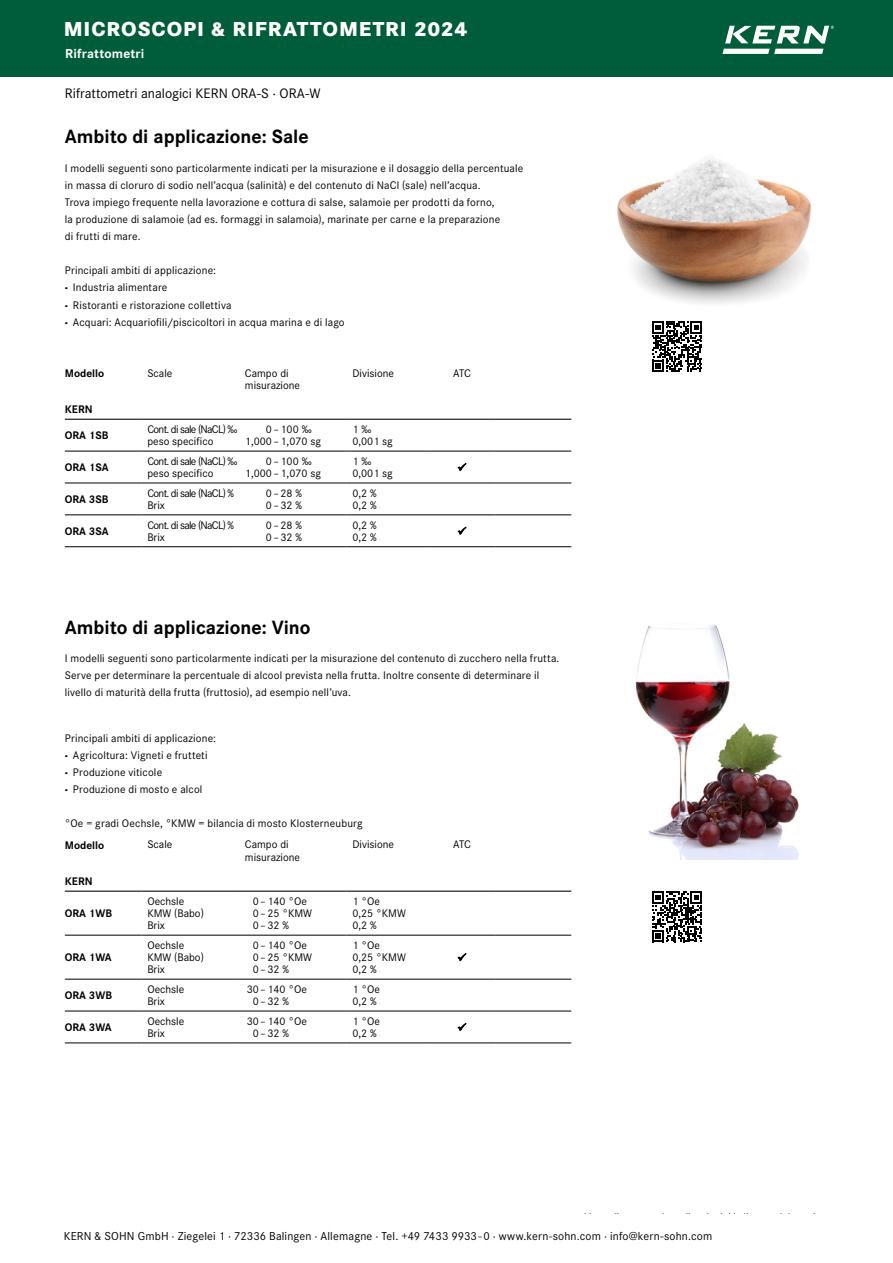
<style>
.page{position:relative;width:893px;height:1263px;background:#fff}
.page>*{position:absolute;margin:0;border:0;box-sizing:border-box;transform-origin:0 0}
.t1{font:800 21px "Corporate S Pro";letter-spacing:.045em;color:#fff}
.t2{font:700 19.95px "Corporate S Pro";color:#000}
.t3{font:14.25px "Corporate S Pro";color:#000}
.t4{font:700 13.5px "Corporate S Pro";letter-spacing:.015em;color:#fff}
.t5{font:12px "Corporate S Pro";letter-spacing:.015em;color:#000}
.t6{font:11.4px/12.1px "Corporate S Pro";letter-spacing:.01em;color:#000}
.t7{font:700 11.4px "Corporate S Pro";color:#000}
.t8{font:11.4px/12.1px "Corporate S Pro";letter-spacing:-.06em;color:#000}
.s1{font-weight:800}
</style>
<div class="page">
<hr style="left:65px;top:451px;width:76px;height:1px;background:#000">
<hr style="left:141px;top:451px;width:98px;height:1px;background:#000">
<hr style="left:239px;top:451px;width:107px;height:1px;background:#000">
<hr style="left:346px;top:451px;width:83px;height:1px;background:#000">
<hr style="left:429px;top:451px;width:66px;height:1px;background:#000">
<hr style="left:495px;top:451px;width:76px;height:1px;background:#000">
<hr style="left:65px;top:483px;width:76px;height:1px;background:#000">
<hr style="left:141px;top:483px;width:98px;height:1px;background:#000">
<hr style="left:239px;top:483px;width:107px;height:1px;background:#000">
<hr style="left:346px;top:483px;width:83px;height:1px;background:#000">
<hr style="left:429px;top:483px;width:66px;height:1px;background:#000">
<hr style="left:495px;top:483px;width:76px;height:1px;background:#000">
<hr style="left:65px;top:515px;width:76px;height:1px;background:#000">
<hr style="left:141px;top:515px;width:98px;height:1px;background:#000">
<hr style="left:239px;top:515px;width:107px;height:1px;background:#000">
<hr style="left:346px;top:515px;width:83px;height:1px;background:#000">
<hr style="left:429px;top:515px;width:66px;height:1px;background:#000">
<hr style="left:495px;top:515px;width:76px;height:1px;background:#000">
<hr style="left:65px;top:546px;width:76px;height:1px;background:#000">
<hr style="left:141px;top:546px;width:98px;height:1px;background:#000">
<hr style="left:239px;top:546px;width:107px;height:1px;background:#000">
<hr style="left:346px;top:546px;width:83px;height:1px;background:#000">
<hr style="left:429px;top:546px;width:66px;height:1px;background:#000">
<hr style="left:495px;top:546px;width:76px;height:1px;background:#000">
<hr style="left:65px;top:419px;width:76px;height:1px;background:#000">
<hr style="left:141px;top:419px;width:98px;height:1px;background:#000">
<hr style="left:239px;top:419px;width:107px;height:1px;background:#000">
<hr style="left:346px;top:419px;width:83px;height:1px;background:#000">
<hr style="left:429px;top:419px;width:66px;height:1px;background:#000">
<hr style="left:495px;top:419px;width:76px;height:1px;background:#000">
<svg style="left:458px;top:463px;width:9px;height:8px"></svg>
<svg style="left:458px;top:527px;width:9px;height:8px"></svg>
<hr style="left:65px;top:935px;width:76px;height:1px;background:#000">
<hr style="left:141px;top:935px;width:98px;height:1px;background:#000">
<hr style="left:239px;top:935px;width:107px;height:1px;background:#000">
<hr style="left:429px;top:935px;width:66px;height:1px;background:#000">
<hr style="left:495px;top:935px;width:76px;height:1px;background:#000">
<hr style="left:65px;top:979px;width:76px;height:1px;background:#000">
<hr style="left:141px;top:979px;width:98px;height:1px;background:#000">
<hr style="left:239px;top:979px;width:107px;height:1px;background:#000">
<hr style="left:346px;top:979px;width:83px;height:1px;background:#000">
<hr style="left:429px;top:979px;width:66px;height:1px;background:#000">
<hr style="left:495px;top:979px;width:76px;height:1px;background:#000">
<hr style="left:65px;top:1011px;width:76px;height:1px;background:#000">
<hr style="left:141px;top:1011px;width:98px;height:1px;background:#000">
<hr style="left:239px;top:1011px;width:107px;height:1px;background:#000">
<hr style="left:346px;top:1011px;width:83px;height:1px;background:#000">
<hr style="left:429px;top:1011px;width:66px;height:1px;background:#000">
<hr style="left:495px;top:1011px;width:76px;height:1px;background:#000">
<hr style="left:65px;top:1043px;width:76px;height:1px;background:#000">
<hr style="left:141px;top:1043px;width:98px;height:1px;background:#000">
<hr style="left:239px;top:1043px;width:107px;height:1px;background:#000">
<hr style="left:346px;top:1043px;width:83px;height:1px;background:#000">
<hr style="left:429px;top:1043px;width:66px;height:1px;background:#000">
<hr style="left:495px;top:1043px;width:76px;height:1px;background:#000">
<hr style="left:346px;top:935px;width:83px;height:1px;background:#000">
<hr style="left:65px;top:891px;width:76px;height:1px;background:#000">
<hr style="left:141px;top:891px;width:98px;height:1px;background:#000">
<hr style="left:239px;top:891px;width:107px;height:1px;background:#000">
<hr style="left:346px;top:891px;width:83px;height:1px;background:#000">
<hr style="left:429px;top:891px;width:66px;height:1px;background:#000">
<hr style="left:495px;top:891px;width:76px;height:1px;background:#000">
<svg style="left:458px;top:953px;width:9px;height:8px"></svg>
<svg style="left:458px;top:1023px;width:9px;height:8px"></svg>
<img style="left:617px;top:157px;width:194px;height:147px">
<img style="left:635px;top:625px;width:164px;height:235px">
<svg style="left:652px;top:321px;width:50px;height:51px"></svg>
<svg style="left:652px;top:891px;width:50px;height:51px"></svg>
<div style="left:0;top:0;width:893px;height:76px;background:#005d3b"></div>
<svg style="left:722px;top:49px;width:101px;height:5px"></svg>
<svg style="left:725px;top:26px;width:109px;height:17px"></svg>
<h1 class="t1" style="left:64px;top:12px;width:405px">MICROSCOPI &amp; RIFRATTOMETRI 2024</h1>
<p class="t4" style="left:65px;top:43px;width:81px">Rifrattometri</p>
<p class="t3" style="left:65px;top:83px;width:257px">Rifrattometri analogici KERN ORA-S · ORA-W</p>
<h2 class="t2" style="left:65px;top:121px;width:245px">Ambito di applicazione: Sale</h2>
<p class="t6" style="left:65px;top:159px;width:460px;line-height:17.1px">I modelli seguenti sono particolarmente indicati per la misurazione e il dosaggio della percentuale in massa di cloruro di sodio nell’acqua (salinità) e del contenuto di NaCl (sale) nell’acqua.<br>Trova impiego frequente nella lavorazione e cottura di salse, salamoie per prodotti da forno,<br>la produzione di salamoie (ad es. formaggi in salamoia), marinate per carne e la preparazione<br>di frutti di mare.</p>
<p class="t6" style="left:65px;top:261px;width:281px;line-height:17.1px">Principali ambiti di applicazione:<br><span class="s1">·</span> Industria alimentare<br><span class="s1">·</span> Ristoranti e ristorazione collettiva<br><span class="s1">·</span> Acquari: Acquariofili/piscicoltori in acqua marina e di lago</p>
<p class="t7" style="left:65px;top:364px;width:41px">Modello</p>
<p class="t6" style="left:147px;top:366px;width:27px">Scale</p>
<p class="t6" style="left:245px;top:366px;width:57px">Campo di misurazione</p>
<p class="t6" style="left:352px;top:366px;width:43px">Divisione</p>
<p class="t6" style="left:453px;top:366px;width:19px">ATC</p>
<p class="t6" style="left:147px;top:422px;width:91px">Cont. di sale (NaCL) ‰ peso specifico</p>
<p class="t6" style="left:147px;top:454px;width:91px">Cont. di sale (NaCL) ‰ peso specifico</p>
<p class="t8" style="left:147px;top:486px;width:88px">Cont. di sale (NaCL) %<br>Brix</p>
<p class="t8" style="left:147px;top:518px;width:88px">Cont. di sale (NaCL) %<br>Brix</p>
<p class="t7" style="left:65px;top:400px;width:29px">KERN</p>
<p class="t7" style="left:65px;top:426px;width:45px">ORA 1SB</p>
<p class="t6" style="left:245px;top:422px;width:77px;text-indent:21px">0 – 100 ‰<br>1,000 – 1,070 sg</p>
<p class="t6" style="left:352px;top:422px;width:42px">1 ‰<br>0,001 sg</p>
<p class="t7" style="left:65px;top:458px;width:45px">ORA 1SA</p>
<p class="t6" style="left:245px;top:454px;width:77px;text-indent:21px">0 – 100 ‰<br>1,000 – 1,070 sg</p>
<p class="t6" style="left:352px;top:454px;width:42px">1 ‰<br>0,001 sg</p>
<p class="t7" style="left:65px;top:490px;width:45px">ORA 3SB</p>
<p class="t6" style="left:266px;top:486px;width:38px">0 – 28 %<br>0 – 32 %</p>
<p class="t6" style="left:352px;top:486px;width:26px">0,2 %<br>0,2 %</p>
<p class="t7" style="left:65px;top:522px;width:45px">ORA 3SA</p>
<p class="t6" style="left:266px;top:518px;width:38px">0 – 28 %<br>0 – 32 %</p>
<p class="t6" style="left:352px;top:518px;width:26px">0,2 %<br>0,2 %</p>
<h2 class="t2" style="left:65px;top:611px;width:247px">Ambito di applicazione: Vino</h2>
<p class="t6" style="left:65px;top:649px;width:496px;line-height:17.1px">I modelli seguenti sono particolarmente indicati per la misurazione del contenuto di zucchero nella frutta.<br>Serve per determinare la percentuale di alcool prevista nella frutta. Inoltre consente di determinare il livello di maturità della frutta (fruttosio), ad esempio nell’uva.</p>
<p class="t6" style="left:65px;top:729px;width:153px;line-height:17.1px">Principali ambiti di applicazione: <span class="s1">·</span> Agricoltura: Vigneti e frutteti<br><span class="s1">·</span> Produzione viticole<br><span class="s1">·</span> Produzione di mosto e alcol</p>
<p class="t6" style="left:65px;top:817px;width:299px">°Oe = gradi Oechsle, °KMW = bilancia di mosto Klosterneuburg</p>
<p class="t7" style="left:65px;top:836px;width:41px">Modello</p>
<p class="t6" style="left:147px;top:838px;width:27px">Scale</p>
<p class="t6" style="left:245px;top:838px;width:57px">Campo di misurazione</p>
<p class="t6" style="left:352px;top:838px;width:43px">Divisione</p>
<p class="t6" style="left:453px;top:838px;width:19px">ATC</p>
<p class="t6" style="left:147px;top:894px;width:58px">Oechsle<br>KMW (Babo)<br>Brix</p>
<p class="t6" style="left:147px;top:938px;width:58px">Oechsle<br>KMW (Babo)<br>Brix</p>
<p class="t6" style="left:147px;top:982px;width:38px">Oechsle<br>Brix</p>
<p class="t6" style="left:147px;top:1014px;width:38px">Oechsle<br>Brix</p>
<p class="t7" style="left:65px;top:872px;width:29px">KERN</p>
<p class="t7" style="left:65px;top:904px;width:49px">ORA 1WB</p>
<p class="t6" style="left:253px;top:894px;width:61px">0 – 140 °Oe<br>0 – 25 °KMW<br>0 – 32 %</p>
<p class="t6" style="left:352px;top:894px;width:55px">1 °Oe<br>0,25 °KMW<br>0,2 %</p>
<p class="t6" style="left:253px;top:938px;width:61px">0 – 140 °Oe<br>0 – 25 °KMW<br>0 – 32 %</p>
<p class="t6" style="left:352px;top:938px;width:55px">1 °Oe<br>0,25 °KMW<br>0,2 %</p>
<p class="t7" style="left:65px;top:948px;width:48px">ORA 1WA</p>
<p class="t7" style="left:65px;top:986px;width:49px">ORA 3WB</p>
<p class="t6" style="left:253px;top:982px;width:56px;text-indent:-6px">30 – 140 °Oe<br>0 – 32 %</p>
<p class="t6" style="left:352px;top:982px;width:29px">1 °Oe<br>0,2 %</p>
<p class="t7" style="left:65px;top:1018px;width:48px">ORA 3WA</p>
<p class="t6" style="left:253px;top:1014px;width:56px;text-indent:-6px">30 – 140 °Oe<br>0 – 32 %</p>
<p class="t6" style="left:352px;top:1014px;width:29px">1 °Oe<br>0,2 %</p>
<p class="t5" style="left:64px;top:1227px;width:650px">KERN &amp; SOHN GmbH · Ziegelei 1 · 72336 Balingen · Allemagne · Tel. +49 7433 9933 - 0 · www.kern-sohn.com · info@kern-sohn.com</p>
</div>
